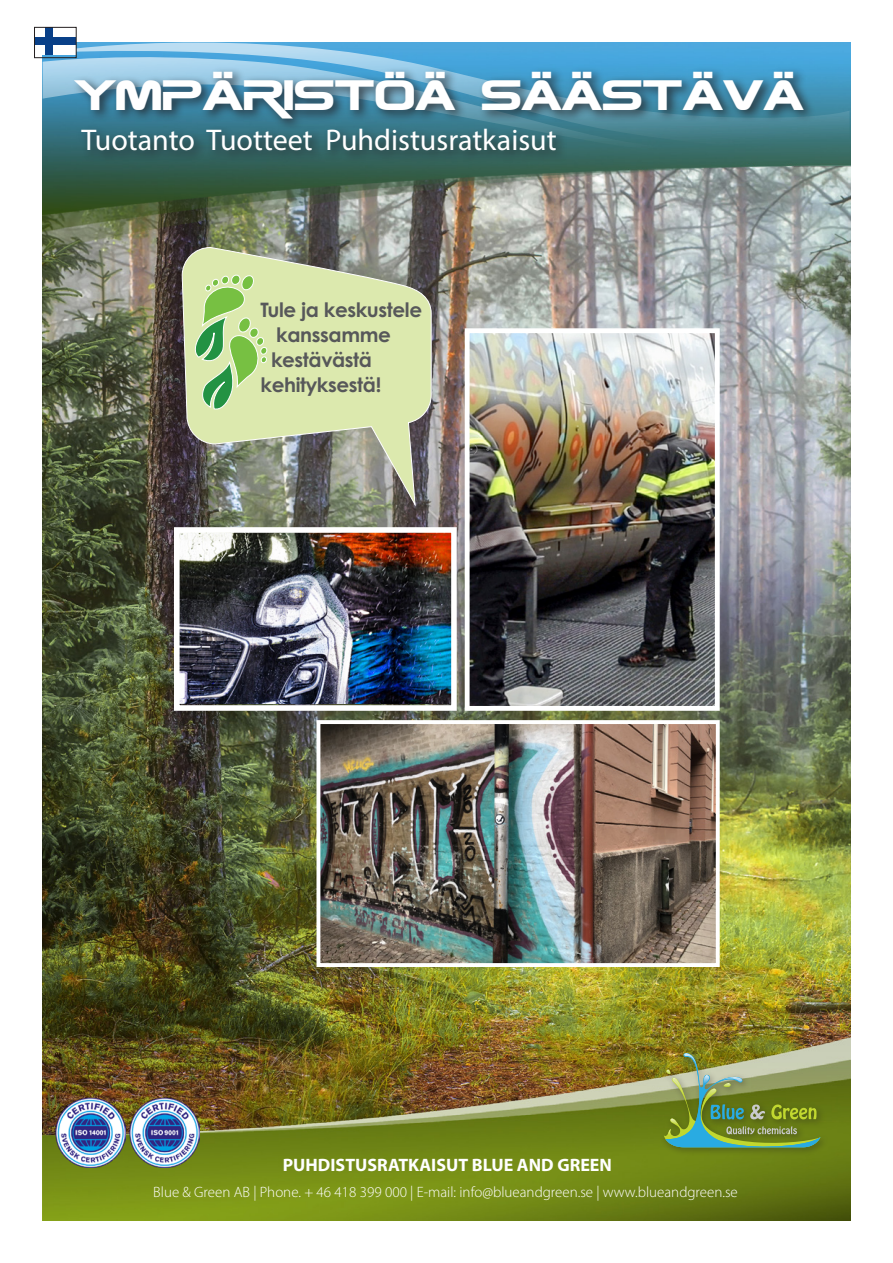
<style>
.page{position:relative;width:893px;height:1263px;background:#fff}
.page>*{position:absolute;margin:0;border:0;box-sizing:border-box;transform-origin:0 0}
.t1{font:43.5px "Zebulon";color:#fff}
.t2{font:30px "Myriad Pro";color:#fff}
.t3{font:700 19.95px "Century Gothic Pro";letter-spacing:-.02em;color:#57585a}
.Brödtext{font:18px "Myriad Variable Concept";color:#fff}
.Brödtext-2{font:15px "Myriad Variable Concept";color:#fff}
</style>
<div class="page">
<img style="left:43px;top:258px;width:807px;height:771px">
<img style="left:43px;top:1029px;width:807px;height:191px">
<div style="left:659px;top:1048px;width:169px;height:108px;background:#231f20;opacity:.3"></div>
<img style="left:664px;top:1053px;width:156px;height:97px">
<img style="left:129px;top:1097px;width:70px;height:70px">
<img style="left:55px;top:1097px;width:70px;height:70px">
<img style="left:43px;top:43px;width:807px;height:215px">
<svg style="left:77px;top:42px;width:772px;height:9px;background:#66b4e2"></svg>
<svg style="left:43px;top:51px;width:806px;height:110px;background:#5ba6cc"></svg>
<img style="left:181px;top:534px;width:269px;height:169px">
<div style="left:174px;top:527px;width:283px;height:184px;border:6px solid #fff"></div>
<img style="left:471px;top:334px;width:243px;height:371px">
<div style="left:465px;top:328px;width:255px;height:383px;border:5px solid #fff"></div>
<img style="left:321px;top:725px;width:394px;height:237px">
<div style="left:316px;top:720px;width:404px;height:247px;border:4px solid #fff"></div>
<div style="left:35px;top:27px;width:41px;height:28px;background:#fff"></div>
<div style="left:35px;top:37px;width:41px;height:8px;background:#094088"></div>
<div style="left:45px;top:27px;width:8px;height:28px;background:#094088"></div>
<div style="left:34px;top:27px;width:43px;height:31px;border:1px solid #231f20"></div>
<div style="left:71px;top:66px;width:745px;height:97px;background:#231f20;opacity:.75"></div>
<svg style="left:181px;top:247px;width:251px;height:260px;background:#b3bb96"></svg>
<svg style="left:193px;top:274px;width:74px;height:136px;background:#afd58e"></svg>
<p class="t1" style="left:76px;top:68px;width:730px">YMPÄRISTÖÄ SÄÄSTÄVÄ</p>
<p class="t2" style="left:81px;top:121px;width:477px">Tuotanto Tuotteet Puhdistusratkaisut</p>
<p class="t3" style="left:261px;top:297px;width:163px">Tule ja keskustele</p>
<p class="t3" style="left:276px;top:322px;width:116px">kanssamme</p>
<p class="t3" style="left:271px;top:347px;width:103px">kestävästä</p>
<p class="t3" style="left:261px;top:372px;width:122px">kehityksestä!</p>
<p class="Brödtext" style="left:283px;top:1154px;width:331px">PUHDISTUSRATKAISUT BLUE AND GREEN</p>
<p class="Brödtext-2" style="left:153px;top:1183px;width:586px">Blue &amp; Green AB | Phone. + 46 418 399 000 | E-mail: info@blueandgreen.se | www.blueandgreen.se</p>
</div>
